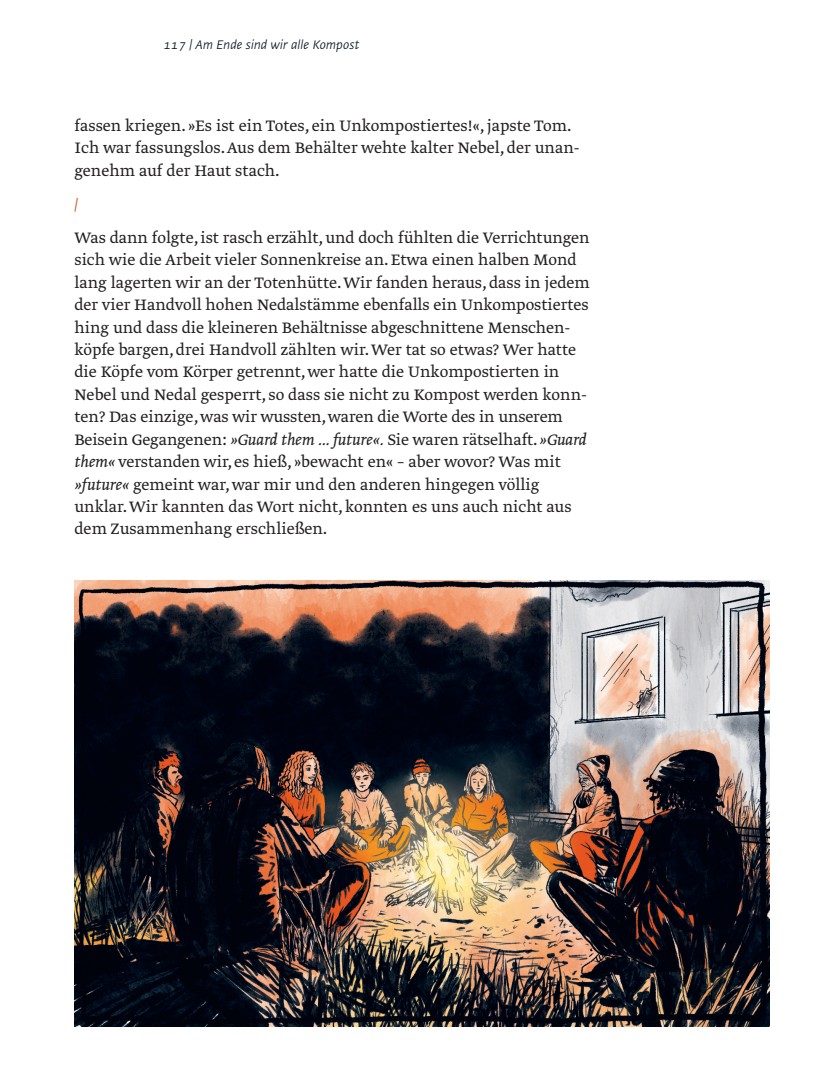
<style>
.page{position:relative;width:839px;height:1092px;background:#fff}
.page>*{position:absolute;margin:0;border:0;box-sizing:border-box;transform-origin:0 0}
.t1{font:17.85px/22.4px "Greta Text Std Light Plus";letter-spacing:.005em;color:#231f20}
.t2{font:italic 300 17.85px "Greta Sans Pro";color:#ca4e1f}
.t3{font:italic 300 14.7px "Greta Sans Pro";letter-spacing:.005em;color:#0e1423}
.s1{font-family:"Greta Text Std Light Ita Plus"}
</style>
<div class="page">
<img style="left:74px;top:580px;width:695px;height:446px">
<p class="t3" style="left:164px;top:34px;width:197px">117 | Am Ende sind wir alle Kompost</p>
<p class="t1" style="left:74px;top:115px;width:506px">fassen kriegen. »Es ist ein Totes, ein Unkompostiertes!«, japste Tom.<br>Ich war fassungslos. Aus dem Behälter wehte kalter Nebel, der unan&shy;genehm auf der Haut stach.</p>
<p class="t2" style="left:74px;top:192px;width:5px">|</p>
<p class="t1" style="left:74px;top:227px;width:516px">Was dann folgte, ist rasch erzählt, und doch fühlten die Verrichtungen sich wie die Arbeit vieler Sonnenkreise an. Etwa einen halben Mond lang lagerten wir an der Totenhütte. Wir fanden heraus, dass in jedem der vier Handvoll hohen Nedalstämme ebenfalls ein Unkompostiertes hing und dass die kleineren Behältnisse abgeschnittene Menschen&shy;köpfe bargen, drei Handvoll zählten wir. Wer tat so etwas? Wer hatte die Köpfe vom Körper getrennt, wer hatte die Unkompostierten in Nebel und Nedal gesperrt, so dass sie nicht zu Kompost werden konn&shy;ten? Das einzige, was wir wussten, waren die Worte des in unserem Beisein Gegangenen: <span class="s1">»Guard them … future«.</span> Sie waren rätselhaft. <span class="s1">»Guard them«</span> verstanden wir, es hieß, »bewacht en« – aber wovor? Was mit <span class="s1">»future«</span> gemeint war, war mir und den anderen hingegen völlig unklar. Wir kannten das Wort nicht, konnten es uns auch nicht aus dem Zusammenhang erschließen.</p>
</div>
